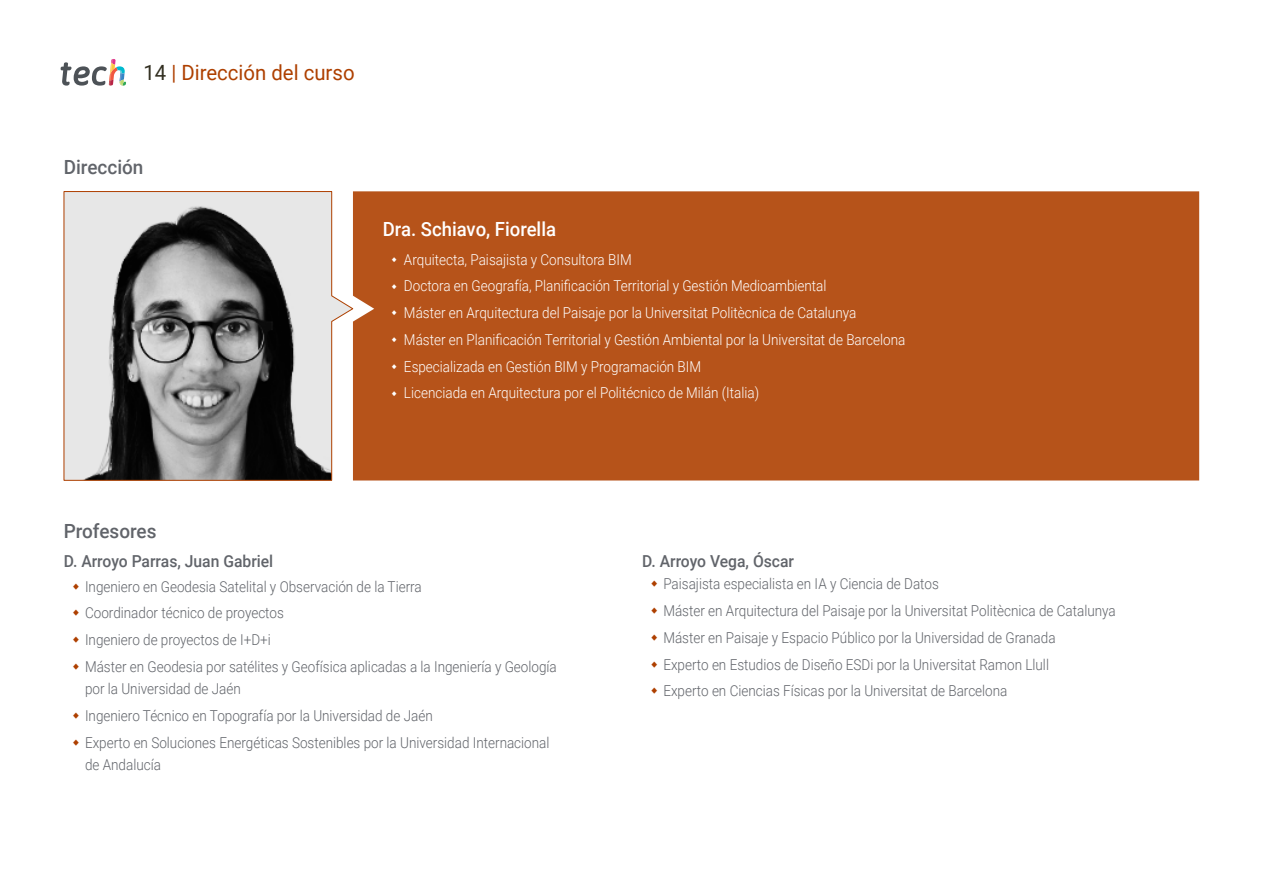
<style>
.page{position:relative;width:1263px;height:893px;background:#fff}
.page>*{position:absolute;margin:0;border:0;box-sizing:border-box;transform-origin:0 0}
.t1{font:21px "Roboto";color:#ae4000}
.t2{font:500 19.5px "Roboto";color:#fff;scale:.95 1}
.t3{font:500 19.5px "Roboto";color:#61646a}
.t4{font:500 16.5px "Roboto";color:#61646a;scale:.95 1}
.t5{font:300 15px/26.7px "Roboto";color:#61646a;scale:.9 1}
.t6{font:300 15px/26.7px "Roboto";color:#fff;scale:.9 1}
.s1{color:#312e20}
</style>
<div class="page">
<svg style="left:61px;top:59px;width:65px;height:27px"></svg>
<div style="left:353px;top:191px;width:846px;height:289px;background:#b6531a"></div>
<svg style="left:64px;top:191px;width:289px;height:290px;background:#9d9c9b"></svg>
<svg style="left:392px;top:257px;width:5px;height:5px"></svg>
<svg style="left:392px;top:284px;width:5px;height:5px"></svg>
<svg style="left:392px;top:310px;width:5px;height:5px"></svg>
<svg style="left:392px;top:337px;width:5px;height:5px"></svg>
<svg style="left:392px;top:364px;width:5px;height:5px"></svg>
<svg style="left:392px;top:391px;width:5px;height:5px"></svg>
<h1 class="t1" style="left:144px;top:57px;width:213px"><span class="s1">14</span> | Dirección del curso</h1>
<h2 class="t3" style="left:64px;top:154px;width:81px">Dirección</h2>
<h2 class="t2" style="left:383px;top:215px;width:184px">Dra. Schiavo, Fiorella</h2>
<p class="t6" style="left:404px;top:245px;width:559px">Arquitecta, Paisajista y Consultora BIM<br>Doctora en Geografía, Planificación Territorial y Gestión Medioambiental<br>Máster en Arquitectura del Paisaje por la Universitat Politècnica de Catalunya<br>Máster en Planificación Territorial y Gestión Ambiental por la Universitat de Barcelona Especializada en Gestión BIM y Programación BIM<br>Licenciada en Arquitectura por el Politécnico de Milán (Italia)</p>
<h2 class="t3" style="left:64px;top:517px;width:94px">Profesores</h2>
<p class="t4" style="left:64px;top:550px;width:222px">D. Arroyo Parras, Juan Gabriel</p>
<p class="t5" style="left:85px;top:572px;width:526px">Ingeniero en Geodesia Satelital y Observación de la Tierra<br>Coordinador técnico de proyectos<br>Ingeniero de proyectos de I+D+i<br>Máster en Geodesia por satélites y Geofísica aplicadas a la Ingeniería y Geología</p>
<p class="t5" style="left:85px;top:675px;width:518px">por la Universidad de Jaén<br>Ingeniero Técnico en Topografía por la Universidad de Jaén<br>Experto en Soluciones Energéticas Sostenibles por la Universidad Internacional</p>
<p class="t5" style="left:85px;top:751px;width:86px">de Andalucía</p>
<p class="t4" style="left:642px;top:550px;width:161px">D. Arroyo Vega, Óscar</p>
<p class="t5" style="left:663px;top:570px;width:504px">Paisajista especialista en IA y Ciencia de Datos<br>Máster en Arquitectura del Paisaje por la Universitat Politècnica de Catalunya Máster en Paisaje y Espacio Público por la Universidad de Granada<br>Experto en Estudios de Diseño ESDi por la Universitat Ramon Llull<br>Experto en Ciencias Físicas por la Universitat de Barcelona</p>
</div>
